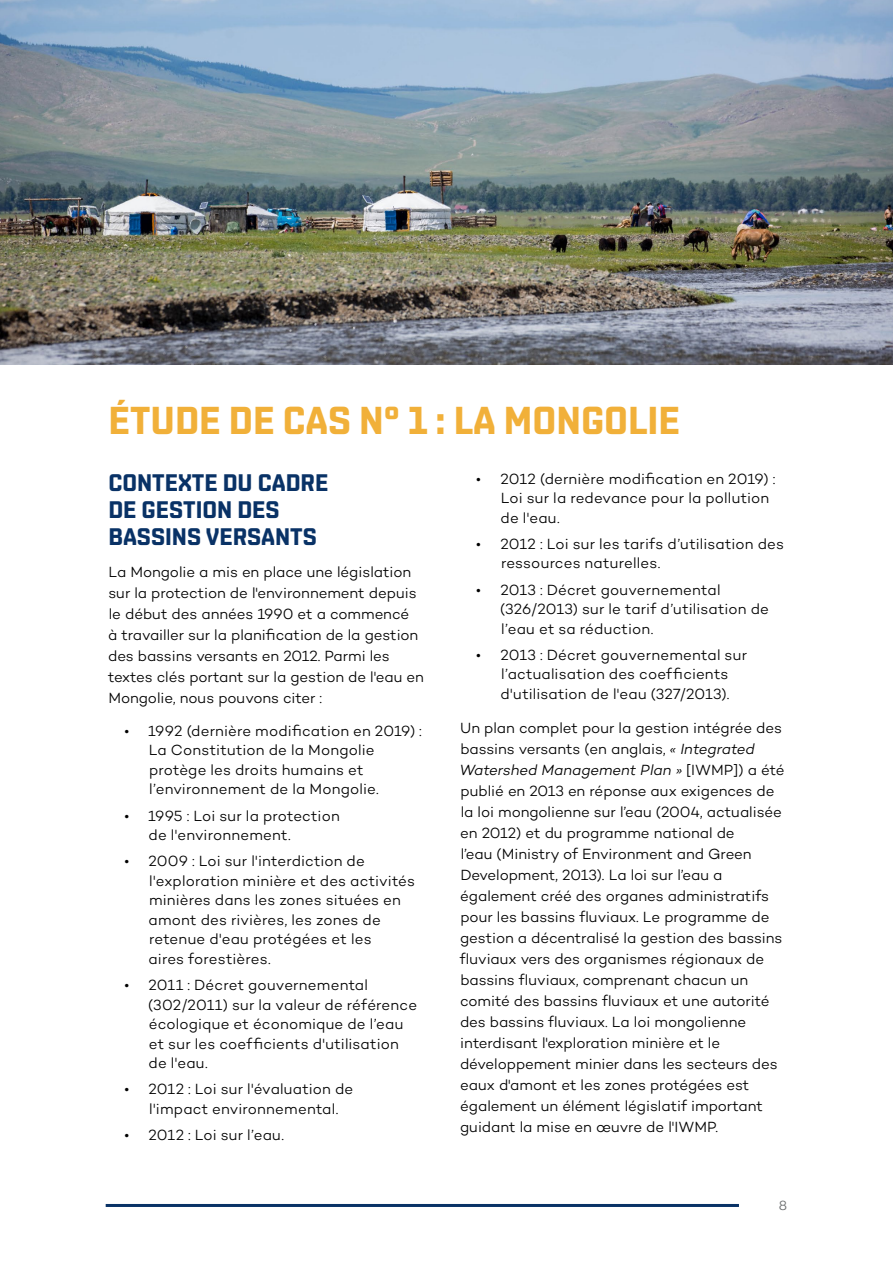
<style>
.page{position:relative;width:893px;height:1263px;background:#fff}
.page>*{position:absolute;margin:0;border:0;box-sizing:border-box;transform-origin:0 0}
.H1_-_chapter_start{font:700 39px "Shentox";color:#f1b039}
.t1{font:700 24px/27px "Shentox";color:#093266}
.Body_copy{font:300 15px/21px "Campton";color:#000}
.t2{font:300 13.5px "Campton";color:#696c6d}
.s1{font-style:italic}
</style>
<div class="page">
<hr style="left:106px;top:1204px;width:633px;height:3px;background:#093266">
<img style="left:0;top:0;width:893px;height:365px">
<p class="H1_-_chapter_start" style="left:109px;top:398px;width:573px">ÉTUDE DE CAS N° 1 : LA MONGOLIE</p>
<h2 class="t1" style="left:108px;top:469px;width:221px">CONTEXTE DU CADRE<br>DE GESTION DES<br>BASSINS VERSANTS</h2>
<p class="Body_copy" style="left:108px;top:561px;width:317px">La Mongolie a mis en place une législation sur la protection de l'environnement depuis le début des années 1990 et a commencé<br>à travailler sur la planification de la gestion des bassins versants en 2012. Parmi les textes clés portant sur la gestion de l'eau en Mongolie, nous pouvons citer :</p>
<p class="Body_copy" style="left:149px;top:721px;width:275px;line-height:19.5px;text-indent:-25px">• 1992 (dernière modification en 2019) :<br>La Constitution de la Mongolie protège les droits humains et l’environnement de la Mongolie.</p>
<p class="Body_copy" style="left:149px;top:805px;width:193px;line-height:19.5px;text-indent:-24px">• 1995 : Loi sur la protection de l'environnement.</p>
<p class="Body_copy" style="left:149px;top:851px;width:268px;line-height:19.5px;text-indent:-24px">• 2009 : Loi sur l'interdiction de l'exploration minière et des activités minières dans les zones situées en amont des rivières, les zones de retenue d'eau protégées et les<br>aires forestières.</p>
<p class="Body_copy" style="left:148px;top:975px;width:270px;line-height:19.5px;text-indent:-24px">• 2011 : Décret gouvernemental (302/2011) sur la valeur de référence écologique et économique de l’eau et sur les coefficients d'utilisation de l'eau.</p>
<p class="Body_copy" style="left:149px;top:1079px;width:206px;line-height:19.5px;text-indent:-25px">• 2012 : Loi sur l'évaluation de l'impact environnemental.</p>
<p class="Body_copy" style="left:124px;top:1124px;width:161px">• 2012 : Loi sur l’eau.</p>
<p class="Body_copy" style="left:501px;top:468px;width:276px;line-height:19.5px;text-indent:-24px">• 2012 (dernière modification en 2019) :<br>Loi sur la redevance pour la pollution de l'eau.</p>
<p class="Body_copy" style="left:501px;top:534px;width:284px;line-height:19.5px;text-indent:-25px">• 2012 : Loi sur les tarifs d’utilisation des ressources naturelles.</p>
<p class="Body_copy" style="left:500px;top:579px;width:270px;line-height:19.5px;text-indent:-24px">• 2013 : Décret gouvernemental (326/2013) sur le tarif d’utilisation de l’eau et sa réduction.</p>
<p class="Body_copy" style="left:476px;top:645px;width:272px;line-height:19.5px;text-align:center">• 2013 : Décret gouvernemental sur l’actualisation des coefficients d'utilisation de l'eau (327/2013).</p>
<p class="Body_copy" style="left:459px;top:717px;width:327px">Un plan complet pour la gestion intégrée des bassins versants (en anglais, <span class="s1">« Integrated Watershed Management Plan »</span> [IWMP]) a été publié en 2013 en réponse aux exigences de la loi mongolienne sur l’eau (2004, actualisée en 2012) et du programme national de<br>l’eau (Ministry of Environment and Green Development, 2013). La loi sur l’eau a également créé des organes administratifs pour les bassins fluviaux. Le programme de gestion a décentralisé la gestion des bassins fluviaux vers des organismes régionaux de bassins fluviaux, comprenant chacun un comité des bassins fluviaux et une autorité des bassins fluviaux. La loi mongolienne interdisant l'exploration minière et le développement minier dans les secteurs des eaux d'amont et les zones protégées est également un élément législatif important guidant la mise en œuvre de l'IWMP.</p>
<p class="t2" style="left:779px;top:1197px;width:10px">8</p>
</div>
